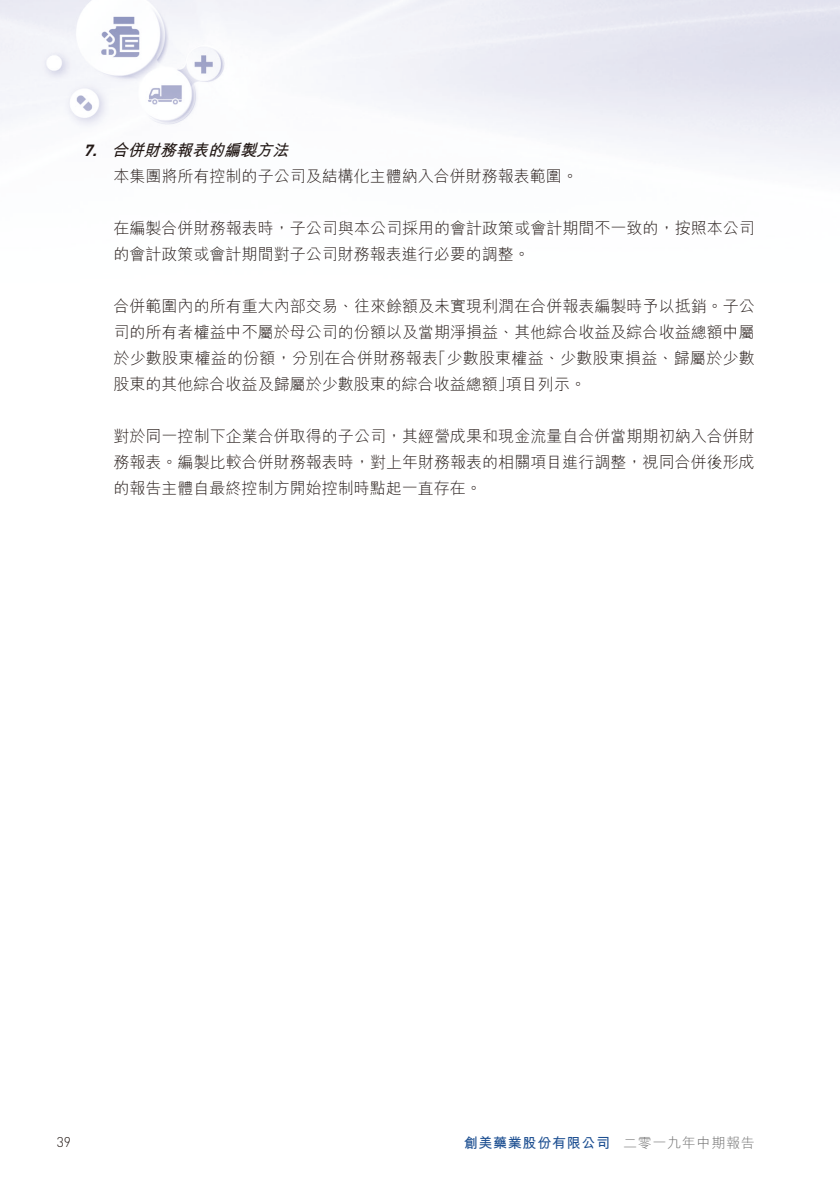
<style>
.page{position:relative;width:840px;height:1191px;background:#fff}
.page>*{position:absolute;margin:0;border:0;box-sizing:border-box;transform-origin:0 0}
.t1{font:16px/26px "M Hei HK Light E Ten B5 H";color:#231916;text-align:justify}
.t2{font:italic 16px "M Hei HK Bold E Ten B5 H";color:#231916}
.t3{font:14px "M Hei HK Bold E Ten B5 H";letter-spacing:.05em;color:#1d4f91}
.t4{font:300 14px "DIN";color:#231916}
.s1{font-family:"DIN";font-weight:700}
.s2{font-family:"M Hei HK Light E Ten B5 H";color:#717171}
</style>
<div class="page">
<img style="left:0;top:0;width:839px;height:166px">
<p class="t2" style="left:83px;top:144px;width:210px"><span class="s1">7.</span> 合併財務報表的編製方法</p>
<p class="t1" style="left:113px;top:165px;width:465px">本集團將所有控制的子公司及結構化主體納入合併財務報表範圍。</p>
<p class="t1" style="left:113px;top:217px;width:642px">在編製合併財務報表時，子公司與本公司採用的會計政策或會計期間不一致的，按照本公司的會計政策或會計期間對子公司財務報表進行必要的調整。</p>
<p class="t1" style="left:113px;top:295px;width:642px">合併範圍內的所有重大內部交易、往來餘額及未實現利潤在合併報表編製時予以抵銷。子公司的所有者權益中不屬於母公司的份額以及當期淨損益、其他綜合收益及綜合收益總額中屬於少數股東權益的份額，分別在合併財務報表「少數股東權益、少數股東損益、歸屬於少數股東的其他綜合收益及歸屬於少數股東的綜合收益總額」項目列示。</p>
<p class="t1" style="left:113px;top:425px;width:642px">對於同一控制下企業合併取得的子公司，其經營成果和現金流量自合併當期期初納入合併財務報表。編製比較合併財務報表時，對上年財務報表的相關項目進行調整，視同合併後形成的報告主體自最終控制方開始控制時點起一直存在。</p>
<p class="t4" style="left:57px;top:1136px;width:16px">39</p>
<p class="t3" style="left:463px;top:1137px;width:292px">創美藥業股份有限公司 <span class="s2">二零一九年中期報告</span></p>
</div>
